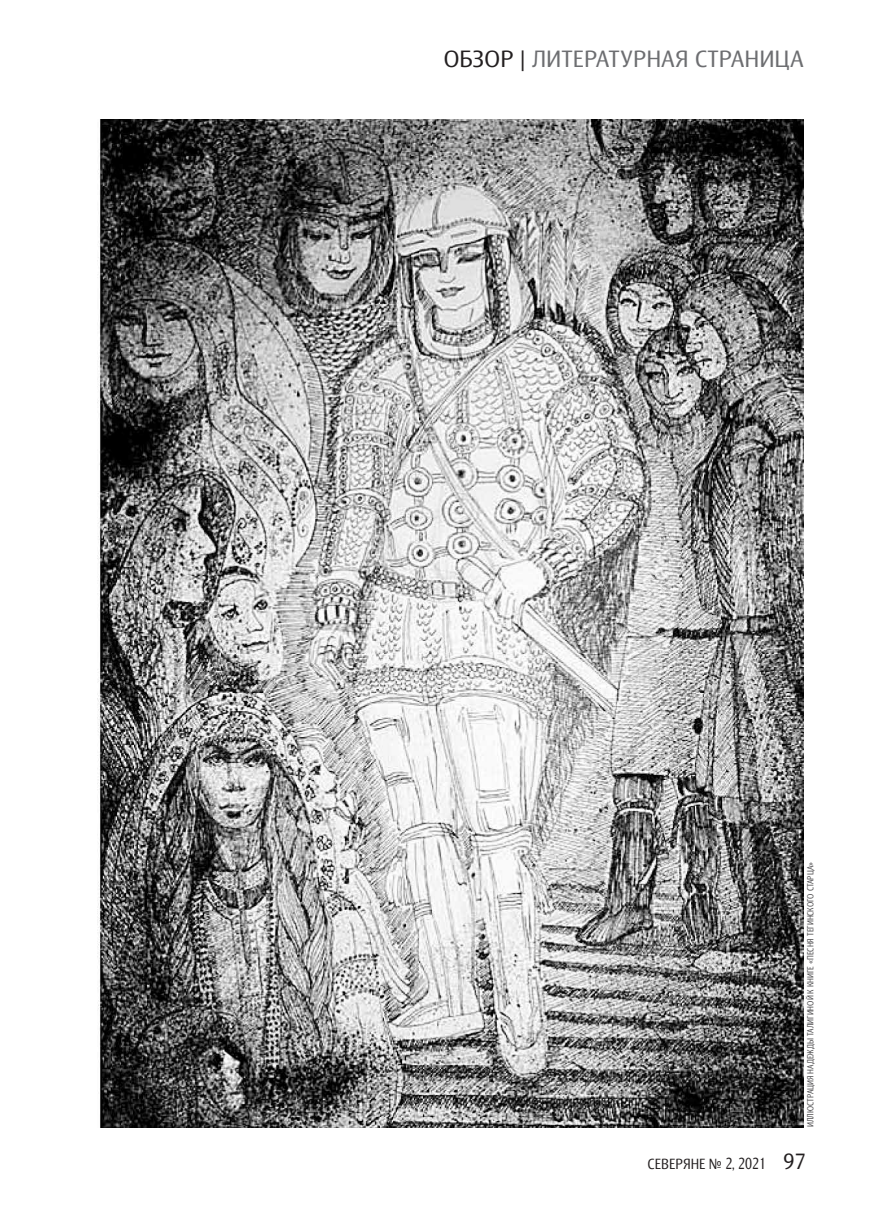
<style>
.page{position:relative;width:872px;height:1221px;background:#fff}
.page>*{position:absolute;margin:0;border:0;box-sizing:border-box;transform-origin:0 0}
.t1{font:24px "Barnaul Grotesk";letter-spacing:.01em;color:#6d6e71;scale:1.1 1}
.t2{font:15px "Barnaul Grotesk";letter-spacing:.01em;color:#231f20}
.t3{font:9px "Barnaul Grotesk";letter-spacing:.01em;color:#414042;scale:.95 1}
.s1{color:#231f20}
.s2{font-size:16.5px}
.s3{font-size:22.5px}
</style>
<div class="page">
<img style="left:98px;top:119px;width:706px;height:1008px">
<h1 class="t1" style="left:443px;top:45px;width:329px"><span class="s1">ОБЗОР |</span> ЛИТЕРАТУРНАЯ СТРАНИЦА</h1>
<p class="t3" style="left:805px;top:1127px;width:281px;rotate:-90deg">ИЛЛЮСТРАЦИЯ НАДЕЖДЫ ТАЛИГИНОЙ К КНИГЕ «ПЕСНЯ ТЕГИНСКОГО СТАРЦА»</p>
<h2 class="t2" style="left:647px;top:1154px;width:159px">СЕВЕРЯНЕ № <span class="s2">2, 2021</span> <span class="s3">97</span></h2>
</div>
